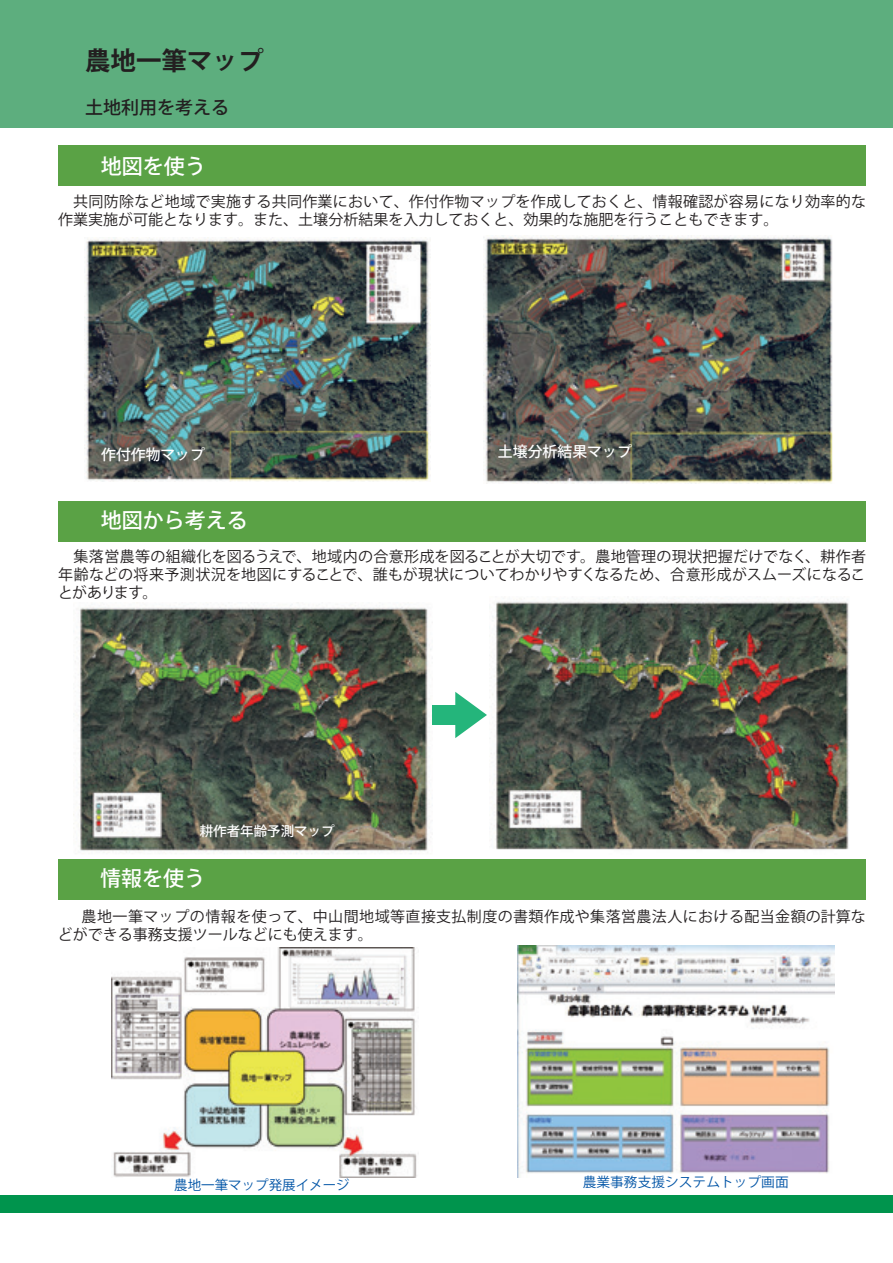
<style>
.page{position:relative;width:893px;height:1263px;background:#fff}
.page>*{position:absolute;margin:0;border:0;box-sizing:border-box;transform-origin:0 0}
.t1{font:700 25.5px "Koz Go Pro";color:#231f20}
.t2{font:500 21px "Koz Go Pro";color:#fff}
.t3{font:500 18px "Koz Go Pro";color:#231f20}
.t4{font:15px/18px "Koz Go Pro";letter-spacing:.02em;color:#231f20}
.t5{font:500 14.85px "Koz Go Pro";color:#fff}
.t6{font:13.5px "Koz Go Pro";color:#0154a6}
.t7{font:500 13.5px "Koz Go Pro";color:#fff}
</style>
<div class="page">
<div style="left:0;top:1195px;width:893px;height:17px;background:#00944d"></div>
<div style="left:0;top:0;width:893px;height:128px;background:#5dae7e"></div>
<div style="left:58px;top:501px;width:808px;height:40px;background:#5aa245"></div>
<div style="left:58px;top:859px;width:808px;height:40px;background:#5aa245"></div>
<div style="left:58px;top:145px;width:808px;height:41px;background:#5aa245"></div>
<img style="left:85px;top:238px;width:344px;height:244px">
<img style="left:484px;top:236px;width:349px;height:247px">
<img style="left:111px;top:947px;width:306px;height:231px">
<img style="left:75px;top:604px;width:357px;height:250px">
<img style="left:491px;top:598px;width:358px;height:252px">
<img style="left:517px;top:945px;width:317px;height:232px">
<svg style="left:455px;top:692px;width:32px;height:46px"></svg>
<div style="left:432px;top:705px;width:28px;height:20px;background:#24b57b"></div>
<h1 class="t1" style="left:85px;top:44px;width:180px">農地一筆マップ</h1>
<p class="t3" style="left:85px;top:96px;width:146px">土地利用を考える</p>
<h2 class="t2" style="left:101px;top:153px;width:106px">地図を使う</h2>
<p class="t4" style="left:58px;top:193px;width:809px;text-indent:15px">共同防除など地域で実施する共同作業において、作付作物マップを作成しておくと、情報確認が容易になり効率的な作業実施が可能となります。また、土壌分析結果を入力しておくと、効果的な施肥を行うこともできます。</p>
<p class="t5" style="left:101px;top:445px;width:105px">作付作物マップ</p>
<p class="t5" style="left:498px;top:441px;width:136px">土壌分析結果マップ</p>
<h2 class="t2" style="left:101px;top:507px;width:148px">地図から考える</h2>
<p class="t4" style="left:58px;top:547px;width:810px;text-align:justify;text-indent:15px">集落営農等の組織化を図るうえで、地域内の合意形成を図ることが大切です。農地管理の現状把握だけでなく、耕作者年齢などの将来予測状況を地図にすることで、誰もが現状についてわかりやすくなるため、合意形成がスムーズになることがあります。</p>
<p class="t7" style="left:200px;top:822px;width:136px">耕作者年齢予測マップ</p>
<h2 class="t2" style="left:100px;top:865px;width:106px">情報を使う</h2>
<p class="t4" style="left:58px;top:908px;width:809px">　 農地一筆マップの情報を使って、中山間地域等直接支払制度の書類作成や集落営農法人における配当金額の計算などができる事務支援ツールなどにも使えます。</p>
<p class="t6" style="left:174px;top:1176px;width:177px">農地一筆マップ発展イメージ</p>
<p class="t6" style="left:583px;top:1173px;width:207px">農業事務支援システムトップ画面</p>
</div>
